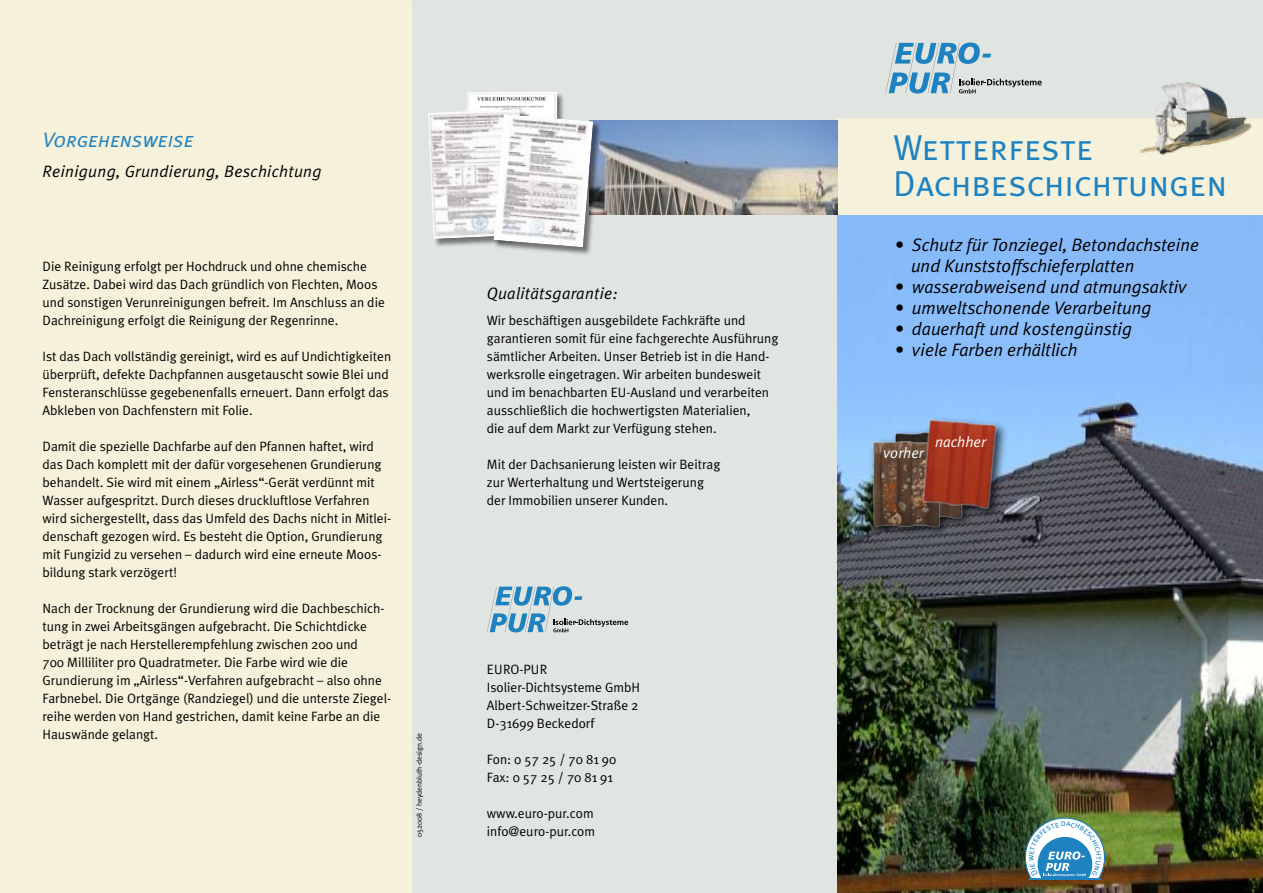
<style>
.page{position:relative;width:1263px;height:893px;background:#fff}
.page>*{position:absolute;margin:0;border:0;box-sizing:border-box;transform-origin:0 0}
.subhead{font:36px "Meta Plus Normal Caps";color:#1f82c0}
.head{font:italic 21px "Meta Plus Normal Caps";color:#1f82c0}
.subhead-2{font:italic 18px/21px "Meta Plus Normal";color:#000}
.t1{font:italic 16.5px "Meta Plus Normal";letter-spacing:.02em;color:#000}
.subhead-3{font:italic 15px "Meta Plus Normal";color:#fff}
.fliesstext{font:13.5px/18px "Meta Plus Normal";color:#000}
.fliesstext-2{font:7.5px "Meta Plus Normal";color:#000}
</style>
<div class="page">
<div style="left:0;top:0;width:412px;height:893px;background:#f6f1da"></div>
<div style="left:412px;top:0;width:851px;height:893px;background:#e0e5e1"></div>
<img style="left:838px;top:215px;width:425px;height:678px">
<svg style="left:885px;top:43px;width:157px;height:51px"></svg>
<svg style="left:487px;top:586px;width:141px;height:46px"></svg>
<div style="left:838px;top:118px;width:425px;height:97px;background:#f6f1da"></div>
<img style="left:1140px;top:82px;width:112px;height:73px">
<img style="left:602px;top:120px;width:236px;height:94px">
<div style="left:467px;top:91px;width:99px;height:137px;background:#000;opacity:.5"></div>
<img style="left:468px;top:92px;width:88px;height:21px">
<div style="left:427px;top:108px;width:107px;height:140px;background:#000;opacity:.5"></div>
<img style="left:428px;top:109px;width:97px;height:130px">
<div style="left:493px;top:113px;width:109px;height:143px;background:#000;opacity:.5"></div>
<img style="left:493px;top:114px;width:100px;height:133px">
<div style="left:867px;top:415px;width:143px;height:125px;background:#000;opacity:.75"></div>
<img style="left:889px;top:431px;width:80px;height:89px">
<img style="left:867px;top:439px;width:80px;height:89px">
<img style="left:916px;top:417px;width:87px;height:95px">
<svg style="left:1024px;top:817px;width:81px;height:63px;background:#8cb6c3"></svg>
<p class="head" style="left:43px;top:128px;width:153px">Vorgehensweise</p>
<p class="t1" style="left:43px;top:162px;width:280px">Reinigung, Grundierung, Beschichtung</p>
<p class="fliesstext" style="left:43px;top:257px;width:344px">Die Reinigung erfolgt per Hochdruck und ohne chemische Zusätze. Dabei wird das Dach gründlich von Flechten, Moos und sonstigen Verunreinigungen befreit. Im Anschluss an die Dachreinigung erfolgt die Reinigung der Regenrinne.</p>
<p class="fliesstext" style="left:43px;top:347px;width:350px">Ist das Dach vollständig gereinigt, wird es auf Undichtigkeiten überprüft, defekte Dachpfannen ausgetauscht sowie Blei und Fensteranschlüsse gegebenenfalls erneuert. Dann erfolgt das Abkleben von Dachfenstern mit Folie.</p>
<p class="fliesstext" style="left:43px;top:437px;width:350px">Damit die spezielle Dachfarbe auf den Pfannen haftet, wird das Dach komplett mit der dafür vorgesehenen Grundierung behandelt. Sie wird mit einem „Airless“-Gerät verdünnt mit Wasser aufgespritzt. Durch dieses druckluftlose Verfahren wird sichergestellt, dass das Umfeld des Dachs nicht in Mitlei&shy;denschaft gezogen wird. Es besteht die Option, Grundierung mit Fungizid zu versehen – dadurch wird eine erneute Moos&shy;bildung stark verzögert!</p>
<p class="fliesstext" style="left:43px;top:599px;width:350px">Nach der Trocknung der Grundierung wird die Dachbeschich&shy;tung in zwei Arbeitsgängen aufgebracht. Die Schichtdicke beträgt je nach Herstellerempfehlung zwischen 200 und<br>700 Milliliter pro Quadratmeter. Die Farbe wird wie die Grundierung im „Airless“-Verfahren aufgebracht – also ohne Farbnebel. Die Ortgänge (Randziegel) und die unterste Ziegel&shy;reihe werden von Hand gestrichen, damit keine Farbe an die Hauswände gelangt.</p>
<p class="fliesstext-2" style="left:415px;top:837px;width:105px;rotate:-90deg">052008 / heydenbluth-design.de</p>
<p class="t1" style="left:487px;top:284px;width:132px">Qualitätsgarantie:</p>
<p class="fliesstext" style="left:487px;top:311px;width:293px">Wir beschäftigen ausgebildete Fachkräfte und garantieren somit für eine fachgerechte Ausführung sämtlicher Arbeiten. Unser Betrieb ist in die Hand&shy;werksrolle eingetragen. Wir arbeiten bundesweit und im benachbarten EU-Ausland und verarbeiten ausschließlich die hochwertigsten Materialien,</p>
<p class="fliesstext" style="left:487px;top:419px;width:231px">die auf dem Markt zur Verfügung stehen.</p>
<p class="fliesstext" style="left:487px;top:455px;width:235px">Mit der Dachsanierung leisten wir Beitrag</p>
<p class="fliesstext" style="left:487px;top:473px;width:219px">zur Werterhaltung und Wertsteigerung</p>
<p class="fliesstext" style="left:487px;top:491px;width:183px">der Immobilien unserer Kunden.</p>
<p class="fliesstext" style="left:487px;top:660px;width:62px">EURO-PUR</p>
<p class="fliesstext" style="left:487px;top:678px;width:155px">Isolier-Dichtsysteme GmbH</p>
<p class="fliesstext" style="left:487px;top:696px;width:153px">Albert-Schweitzer-Straße 2</p>
<p class="fliesstext" style="left:487px;top:714px;width:109px">D-31699 Beckedorf</p>
<p class="fliesstext" style="left:487px;top:750px;width:131px">Fon: 0 57 25 / 70 81 90</p>
<p class="fliesstext" style="left:487px;top:768px;width:128px">Fax: 0 57 25 / 70 81 91</p>
<p class="fliesstext" style="left:487px;top:804px;width:108px">www.euro-pur.com</p>
<p class="fliesstext" style="left:487px;top:822px;width:110px">info@euro-pur.com</p>
<p class="subhead" style="left:893px;top:127px;width:202px">Wetterfeste</p>
<p class="subhead" style="left:893px;top:163px;width:336px">Dachbeschichtungen</p>
<p class="subhead-2" style="left:911px;top:234px;width:290px;text-indent:-16px">• Schutz für Tonziegel, Betondachsteine und Kunststoffschieferplatten</p>
<p class="subhead-2" style="left:895px;top:276px;width:294px">• wasserabweisend und atmungsaktiv</p>
<p class="subhead-2" style="left:895px;top:297px;width:258px">• umweltschonende Verarbeitung</p>
<p class="subhead-2" style="left:895px;top:318px;width:239px">• dauerhaft und kostengünstig</p>
<p class="subhead-2" style="left:895px;top:339px;width:184px">• viele Farben erhältlich</p>
<p class="subhead-3" style="left:883px;top:444px;width:42px">vorher</p>
<p class="subhead-3" style="left:935px;top:433px;width:52px">nachher</p>
</div>
